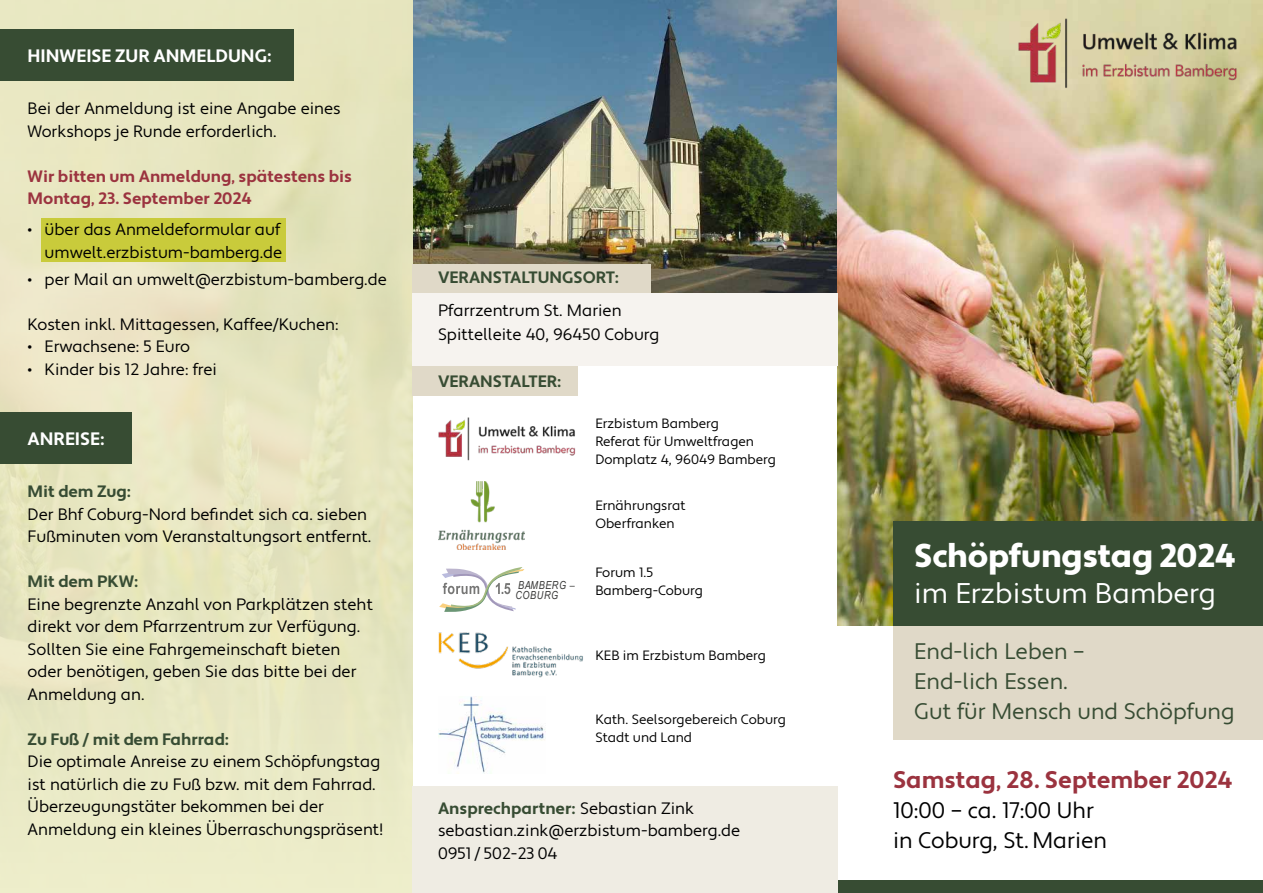
<style>
.page{position:relative;width:1263px;height:893px;background:#fff}
.page>*{position:absolute;margin:0;border:0;box-sizing:border-box;transform-origin:0 0}
.t1{font:900 33px "Apertura";letter-spacing:-.01em;color:#fff}
.t2{font:28.5px "Apertura";color:#fff}
.t3{font:700 24px "Apertura";color:#9b333f}
.t4{font:22.5px/30px "Apertura";color:#374c33}
.t5{font:22.5px/30px "Apertura";color:#000}
.t6{font:700 18px "Apertura";color:#fff}
.t7{font:16.5px/22.5px "Apertura";color:#000}
.t8{font:700 16.5px "Apertura";color:#374c33}
.t9{font:700 16.5px/22.5px "Apertura";color:#9b333f}
.t10{font:13.5px/18px "Apertura";color:#000}
.t11{font:italic 11.1px/10.5px "Arial Narrow";letter-spacing:.05em;color:#3a3a39}
.s1{font-weight:700;color:#374c33}
</style>
<div class="page">
<img style="left:412px;top:0;width:426px;height:293px">
<img style="left:838px;top:0;width:425px;height:625px">
<img style="left:0;top:0;width:412px;height:893px">
<div style="left:893px;top:625px;width:370px;height:115px;background:#e0d9c8"></div>
<img style="left:1011px;top:13px;width:244px;height:77px">
<div style="left:838px;top:880px;width:425px;height:13px;background:#374c33"></div>
<div style="left:412px;top:264px;width:239px;height:29px;background:#e0d9c8"></div>
<div style="left:412px;top:787px;width:426px;height:106px;background:#efece3"></div>
<div style="left:412px;top:293px;width:426px;height:73px;background:#f6f3ef"></div>
<div style="left:412px;top:366px;width:166px;height:29px;background:#e0d9c8"></div>
<img style="left:438px;top:418px;width:138px;height:43px">
<img style="left:438px;top:482px;width:87px;height:67px">
<svg style="left:439px;top:567px;width:85px;height:45px"></svg>
<img style="left:438px;top:632px;width:145px;height:45px">
<img style="left:438px;top:696px;width:108px;height:78px">
<div style="left:0;top:30px;width:293px;height:51px;background:#374c33"></div>
<div style="left:0;top:412px;width:132px;height:51px;background:#374c33"></div>
<div style="left:893px;top:521px;width:370px;height:104px;background:#374c33"></div>
<div style="left:41px;top:219px;width:245px;height:43px;background:#c9cb3b"></div>
<p class="t6" style="left:28px;top:45px;width:245px">HINWEISE ZUR ANMELDUNG:</p>
<p class="t7" style="left:28px;top:98px;width:315px">Bei der Anmeldung ist eine Angabe eines<br>Workshops je Runde erforderlich.</p>
<p class="t9" style="left:28px;top:166px;width:326px">Wir bitten um Anmeldung, spätestens bis<br>Montag, 23. September 2024</p>
<p class="t7" style="left:28px;top:219px;width:256px;text-align:right">• über das Anmeldeformular auf umwelt.erzbistum-bamberg.de</p>
<p class="t7" style="left:28px;top:268px;width:361px">• per Mail an umwelt@erzbistum-bamberg.de</p>
<p class="t7" style="left:28px;top:313px;width:312px">Kosten inkl. Mittagessen, Kaffee/Kuchen:</p>
<p class="t7" style="left:28px;top:336px;width:164px">• Erwachsene: 5 Euro</p>
<p class="t7" style="left:28px;top:358px;width:191px">• Kinder bis 12 Jahre: frei</p>
<p class="t6" style="left:28px;top:428px;width:78px">ANREISE:</p>
<p class="t8" style="left:28px;top:481px;width:104px">Mit dem Zug:</p>
<p class="t7" style="left:28px;top:503px;width:345px">Der Bhf Coburg-Nord befindet sich ca. sieben<br>Fußminuten vom Veranstaltungsort entfernt.</p>
<p class="t8" style="left:28px;top:571px;width:112px">Mit dem PKW:</p>
<p class="t7" style="left:28px;top:593px;width:347px">Eine begrenzte Anzahl von Parkplätzen steht direkt vor dem Pfarrzentrum zur Verfügung.<br>Sollten Sie eine Fahrgemeinschaft bieten oder benötigen, geben Sie das bitte bei der Anmeldung an.</p>
<p class="t8" style="left:28px;top:729px;width:202px">Zu Fuß / mit dem Fahrrad:</p>
<p class="t7" style="left:28px;top:751px;width:357px">Die optimale Anreise zu einem Schöpfungstag ist natürlich die zu Fuß bzw. mit dem Fahrrad.<br>Überzeugungstäter bekommen bei der Anmeldung ein kleines Überraschungspräsent!</p>
<p class="t8" style="left:438px;top:268px;width:182px">VERANSTALTUNGSORT:</p>
<p class="t7" style="left:438px;top:299px;width:223px;line-height:24px">Pfarrzentrum St. Marien<br>Spittelleite 40, 96450 Coburg</p>
<p class="t8" style="left:438px;top:371px;width:124px">VERANSTALTER:</p>
<p class="t11" style="left:515px;top:579px;width:61px">BAMBERG –<br>COBURG</p>
<p class="t10" style="left:595px;top:415px;width:182px">Erzbistum Bamberg<br>Referat für Umweltfragen<br>Domplatz 4, 96049 Bamberg</p>
<p class="t10" style="left:595px;top:497px;width:92px">Ernährungsrat<br>Oberfranken</p>
<p class="t10" style="left:595px;top:564px;width:109px">Forum 1.5<br>Bamberg-Coburg</p>
<p class="t10" style="left:595px;top:647px;width:172px">KEB im Erzbistum Bamberg</p>
<p class="t10" style="left:595px;top:711px;width:192px">Kath. Seelsorgebereich Coburg<br>Stadt und Land</p>
<p class="t7" style="left:438px;top:797px;width:304px"><span class="s1">Ansprechpartner:</span> Sebastian Zink sebastian.zink@erzbistum-bamberg.de<br>0951 / 502-23 04</p>
<h1 class="t1" style="left:914px;top:535px;width:322px">Schöpfungstag 2024</h1>
<h2 class="t2" style="left:914px;top:576px;width:303px">im Erzbistum Bamberg</h2>
<h3 class="t4" style="left:914px;top:637px;width:322px">End-lich Leben –<br>End-lich Essen.<br>Gut für Mensch und Schöpfung</h3>
<h3 class="t3" style="left:893px;top:765px;width:341px">Samstag, 28. September 2024</h3>
<h3 class="t5" style="left:893px;top:796px;width:215px">10:00 – ca. 17:00 Uhr in Coburg, St. Marien</h3>
</div>
